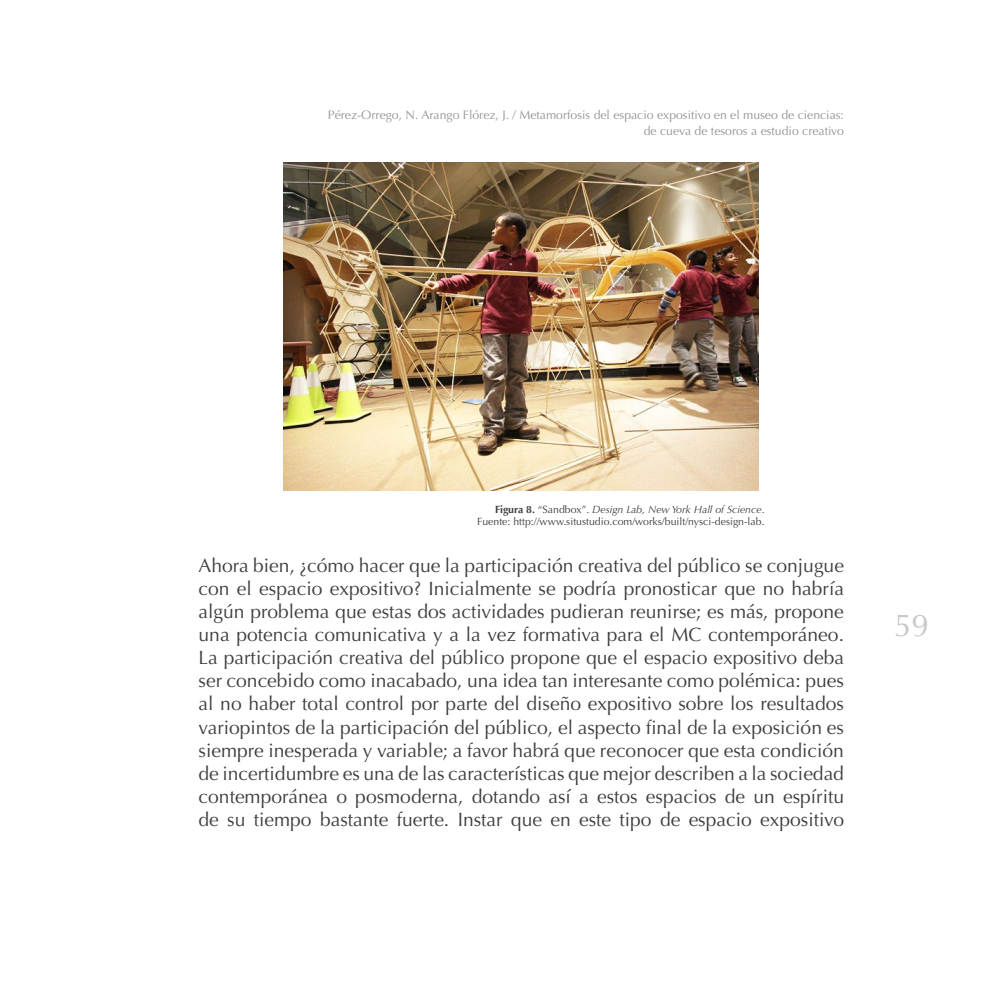
<style>
.page{position:relative;width:993px;height:993px;background:#fff}
.page>*{position:absolute;margin:0;border:0;box-sizing:border-box;transform-origin:0 0}
.t1{font:31.5px "Optima";color:#c7c8ca}
.t2{font:19.25px/23.1px "Optima";color:#3e3e3f;text-align:justify}
.t3{font:12.25px/15.8px "Optima";color:#939598;text-align:right}
.t4{font:10.5px/12.6px "Optima";color:#3e3e3f;text-align:right}
.s1{font-weight:700}
.s2{font-style:italic}
</style>
<div class="page">
<img style="left:284px;top:162px;width:474px;height:328px">
<p class="t3" style="left:328px;top:107px;width:517px">Pérez-Orrego, N. Arango Flórez, J. / Metamorfosis del espacio expositivo en el museo de ciencias: de cueva de tesoros a estudio creativo</p>
<p class="t4" style="left:477px;top:503px;width:289px"><span class="s1">Figura 8.</span> “Sandbox”. <span class="s2">Design Lab, New York Hall of Science</span>.<br>Fuente: http://www.situstudio.com/works/built/nysci-design-lab.</p>
<p class="t2" style="left:198px;top:553px;width:646px">Ahora bien, ¿cómo hacer que la participación creativa del público se conjugue con el espacio expositivo? Inicialmente se podría pronosticar que no habría algún problema que estas dos actividades pudieran reunirse; es más, propone una potencia comunicativa y a la vez formativa para el MC contemporáneo.<br>La participación creativa del público propone que el espacio expositivo deba ser concebido como inacabado, una idea tan interesante como polémica: pues al no haber total control por parte del diseño expositivo sobre los resultados variopintos de la participación del público, el aspecto final de la exposición es siempre inesperada y variable; a favor habrá que reconocer que esta condición de incertidumbre es una de las características que mejor describen a la sociedad contemporánea o posmoderna, dotando así a estos espacios de un espíritu de su tiempo bastante fuerte. Instar que en este tipo de espacio expositivo</p>
<h1 class="t1" style="left:893px;top:607px;width:37px">59</h1>
</div>
